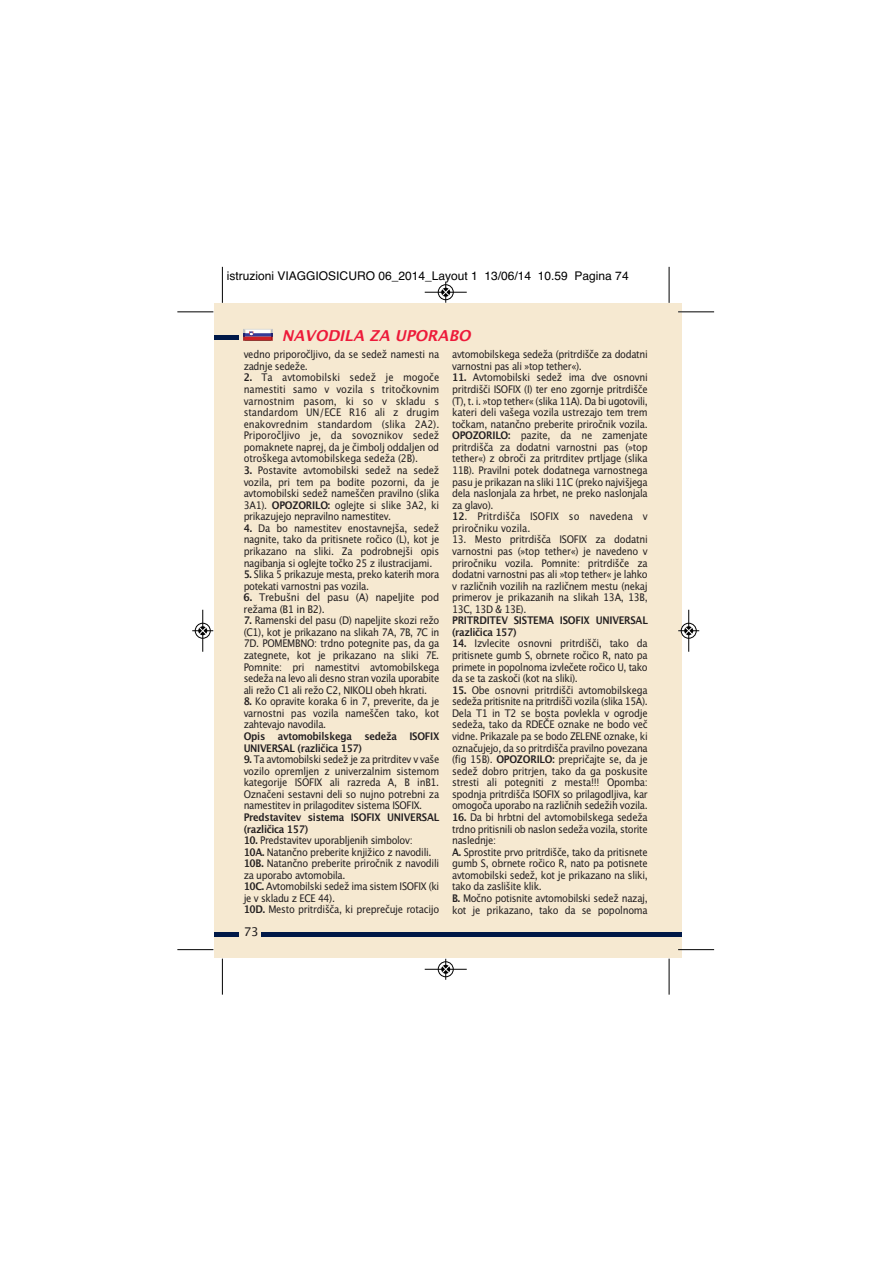
<style>
.page{position:relative;width:893px;height:1263px;background:#fff}
.page>*{position:absolute;margin:0;border:0;box-sizing:border-box;transform-origin:0 0}
.t1{font:italic 700 15px "Lucida Grande";color:#ed1a3a}
.t2{font:12px "Helvetica";color:#000}
.t3{font:12px "Lucida Grande";color:#231f20}
.t4{font:10.5px/11.6px "Lucida Grande";letter-spacing:-.035em;color:#231f20;text-align:justify;scale:.9 1}
.t5{font:700 10.5px/11.6px "Lucida Grande";letter-spacing:-.025em;color:#231f20;scale:.9 1}
.t6{font:10.5px/11.6px "Lucida Grande";letter-spacing:-.035em;color:#231f20;scale:.94 1}
.t7{font:10.5px/11.6px "Lucida Grande";color:#231f20;scale:.9 1}
.s1{font-weight:700}
</style>
<div class="page">
<div style="left:660px;top:303px;width:21px;height:655px;background:#f6e9d1"></div>
<div style="left:214px;top:303px;width:463px;height:655px;background:#f6e9d1"></div>
<hr style="left:660px;top:932px;width:21px;height:4px;background:#001948">
<hr style="left:214px;top:932px;width:25px;height:4px;background:#001948">
<hr style="left:261px;top:932px;width:417px;height:4px;background:#001948">
<svg style="left:243px;top:329px;width:30px;height:12px"></svg>
<hr style="left:214px;top:335px;width:24px;height:4px;background:#001948">
<hr style="left:678px;top:311px;width:36px;height:1px;background:#fff">
<hr style="left:222px;top:267px;width:1px;height:36px;background:#000">
<hr style="left:177px;top:312px;width:36px;height:1px;background:#000">
<hr style="left:668px;top:267px;width:1px;height:36px;background:#000">
<hr style="left:678px;top:312px;width:36px;height:1px;background:#000">
<hr style="left:222px;top:959px;width:1px;height:36px;background:#000">
<hr style="left:177px;top:949px;width:36px;height:1px;background:#000">
<hr style="left:668px;top:959px;width:1px;height:36px;background:#000">
<hr style="left:678px;top:949px;width:36px;height:1px;background:#000">
<div style="left:438px;top:284px;width:15px;height:16px;border:1px solid #fff;border-radius:50%"></div>
<hr style="left:424px;top:292px;width:42px;height:1px;background:#000">
<div style="left:438px;top:285px;width:15px;height:15px;border:1px solid #000;border-radius:50%"></div>
<svg style="left:442px;top:282px;width:7px;height:21px"></svg>
<div style="left:438px;top:961px;width:15px;height:16px;border:1px solid #fff;border-radius:50%"></div>
<hr style="left:424px;top:969px;width:42px;height:1px;background:#000">
<div style="left:438px;top:962px;width:15px;height:15px;border:1px solid #000;border-radius:50%"></div>
<svg style="left:442px;top:959px;width:7px;height:21px"></svg>
<div style="left:195px;top:623px;width:16px;height:16px;border:1px solid #fff;border-radius:50%"></div>
<hr style="left:202px;top:610px;width:1px;height:42px;background:#000">
<div style="left:195px;top:623px;width:15px;height:15px;border:1px solid #000;border-radius:50%"></div>
<svg style="left:192px;top:627px;width:21px;height:8px"></svg>
<div style="left:680px;top:623px;width:16px;height:16px;border:1px solid #fff;border-radius:50%"></div>
<hr style="left:688px;top:610px;width:1px;height:42px;background:#000">
<div style="left:681px;top:623px;width:15px;height:15px;border:1px solid #000;border-radius:50%"></div>
<svg style="left:678px;top:627px;width:21px;height:8px"></svg>
<p class="t2" style="left:227px;top:272px;width:403px">istruzioni VIAGGIOSICURO 06_2014_Layout 1 13/06/14 10.59 Pagina 74</p>
<h1 class="t1" style="left:282px;top:329px;width:193px">NAVODILA ZA UPORABO</h1>
<p class="t4" style="left:244px;top:350px;width:219px">vedno priporočljivo, da se sedež namesti na zadnje sedeže.</p>
<p class="t4" style="left:244px;top:373px;width:219px"><span class="s1">2.</span> Ta avtomobilski sedež je mogoče namestiti samo v vozila s tritočkovnim varnostnim pasom, ki so v skladu s standardom UN/ECE R16 ali z drugim enakovrednim standardom (slika 2A2).<br>Priporočljivo je, da sovoznikov sedež pomaknete naprej, da je čimbolj oddaljen od otroškega avtomobilskega sedeža (2B).</p>
<p class="t4" style="left:244px;top:465px;width:219px"><span class="s1">3.</span> Postavite avtomobilski sedež na sedež vozila, pri tem pa bodite pozorni, da je avtomobilski sedež nameščen pravilno (slika 3A1). <span class="s1">OPOZORILO:</span> oglejte si slike 3A2, ki prikazujejo nepravilno namestitev.</p>
<p class="t4" style="left:244px;top:523px;width:219px"><span class="s1">4.</span> Da bo namestitev enostavnejša, sedež nagnite, tako da pritisnete ročico (L), kot je prikazano na sliki. Za podrobnejši opis nagibanja si oglejte točko 25 z ilustracijami.</p>
<p class="t4" style="left:244px;top:569px;width:219px"><span class="s1">5.</span> Slika 5 prikazuje mesta, preko katerih mora potekati varnostni pas vozila.</p>
<p class="t6" style="left:244px;top:592px;width:210px"><span class="s1">6.</span> Trebušni del pasu (A) napeljite pod režama (B1 in B2).</p>
<p class="t4" style="left:244px;top:616px;width:219px"><span class="s1">7.</span> Ramenski del pasu (D) napeljite skozi režo (C1), kot je prikazano na slikah 7A, 7B, 7C in 7D. POMEMBNO: trdno potegnite pas, da ga zategnete, kot je prikazano na sliki 7E.<br>Pomnite: pri namestitvi avtomobilskega sedeža na levo ali desno stran vozila uporabite ali režo C1 ali režo C2, NIKOLI obeh hkrati.</p>
<p class="t4" style="left:244px;top:697px;width:219px"><span class="s1">8.</span> Ko opravite koraka 6 in 7, preverite, da je varnostni pas vozila nameščen tako, kot zahtevajo navodila.</p>
<p class="t5" style="left:244px;top:731px;width:219px">Opis avtomobilskega sedeža ISOFIX<br>UNIVERSAL (različica 157)</p>
<p class="t4" style="left:244px;top:754px;width:219px"><span class="s1">9.</span> Ta avtomobilski sedež je za pritrditev v vaše vozilo opremljen z univerzalnim sistemom kategorije ISOFIX ali razreda A, B inB1.<br>Označeni sestavni deli so nujno potrebni za namestitev in prilagoditev sistema ISOFIX.</p>
<p class="t5" style="left:244px;top:812px;width:219px">Predstavitev sistema ISOFIX UNIVERSAL (različica 157)</p>
<p class="t4" style="left:244px;top:835px;width:219px;text-align:left"><span class="s1">10.</span> Predstavitev uporabljenih simbolov:<br><span class="s1">10A.</span> Natančno preberite knjižico z navodili.<br><span class="s1">10B.</span> Natančno preberite priročnik z navodili za uporabo avtomobila.<br><span class="s1">10C.</span> Avtomobilski sedež ima sistem ISOFIX (ki je v skladu z ECE 44).<br><span class="s1">10D.</span> Mesto pritrdišča, ki preprečuje rotacijo</p>
<p class="t4" style="left:452px;top:350px;width:219px">avtomobilskega sedeža (pritrdišče za dodatni varnostni pas ali »top tether«).</p>
<p class="t4" style="left:452px;top:373px;width:219px"><span class="s1">11.</span> Avtomobilski sedež ima dve osnovni pritrdišči ISOFIX (I) ter eno zgornje pritrdišče (T), t. i. »top tether« (slika 11A). Da bi ugotovili, kateri deli vašega vozila ustrezajo tem trem točkam, natančno preberite priročnik vozila.<br><span class="s1">OPOZORILO:</span> pazite, da ne zamenjate pritrdišča za dodatni varnostni pas (»top tether«) z obroči za pritrditev prtljage (slika 11B). Pravilni potek dodatnega varnostnega pasu je prikazan na sliki 11C (preko najvišjega dela naslonjala za hrbet, ne preko naslonjala za glavo).</p>
<p class="t7" style="left:452px;top:512px;width:219px"><span class="s1">12</span>. Pritrdišča ISOFIX so navedena v priročniku vozila.</p>
<p class="t4" style="left:452px;top:535px;width:219px">13. Mesto pritrdišča ISOFIX za dodatni varnostni pas (»top tether«) je navedeno v priročniku vozila. Pomnite: pritrdišče za dodatni varnostni pas ali »top tether« je lahko v različnih vozilih na različnem mestu (nekaj primerov je prikazanih na slikah 13A, 13B, 13C, 13D &amp; 13E).</p>
<p class="t5" style="left:452px;top:616px;width:219px">PRITRDITEV SISTEMA ISOFIX UNIVERSAL (različica 157)</p>
<p class="t4" style="left:452px;top:639px;width:219px"><span class="s1">14.</span> Izvlecite osnovni pritrdišči, tako da pritisnete gumb S, obrnete ročico R, nato pa primete in popolnoma izvlečete ročico U, tako da se ta zaskoči (kot na sliki).</p>
<p class="t4" style="left:452px;top:685px;width:219px"><span class="s1">15.</span> Obe osnovni pritrdišči avtomobilskega sedeža pritisnite na pritrdišči vozila (slika 15A).<br>Dela T1 in T2 se bosta povlekla v ogrodje sedeža, tako da RDEČE oznake ne bodo več vidne. Prikazale pa se bodo ZELENE oznake, ki označujejo, da so pritrdišča pravilno povezana (fig 15B). <span class="s1">OPOZORILO:</span> prepričajte se, da je sedež dobro pritrjen, tako da ga poskusite stresti ali potegniti z mesta!!! Opomba: spodnja pritrdišča ISOFIX so prilagodljiva, kar omogoča uporabo na različnih sedežih vozila.</p>
<p class="t4" style="left:452px;top:812px;width:219px;text-align:left"><span class="s1">16.</span> Da bi hrbtni del avtomobilskega sedeža trdno pritisnili ob naslon sedeža vozila, storite naslednje:<br><span class="s1">A.</span> Sprostite prvo pritrdišče, tako da pritisnete gumb S, obrnete ročico R, nato pa potisnete avtomobilski sedež, kot je prikazano na sliki, tako da zaslišite klik.<br><span class="s1">B.</span> Močno potisnite avtomobilski sedež nazaj, kot je prikazano, tako da se popolnoma</p>
<p class="t3" style="left:244px;top:927px;width:17px">73</p>
</div>
